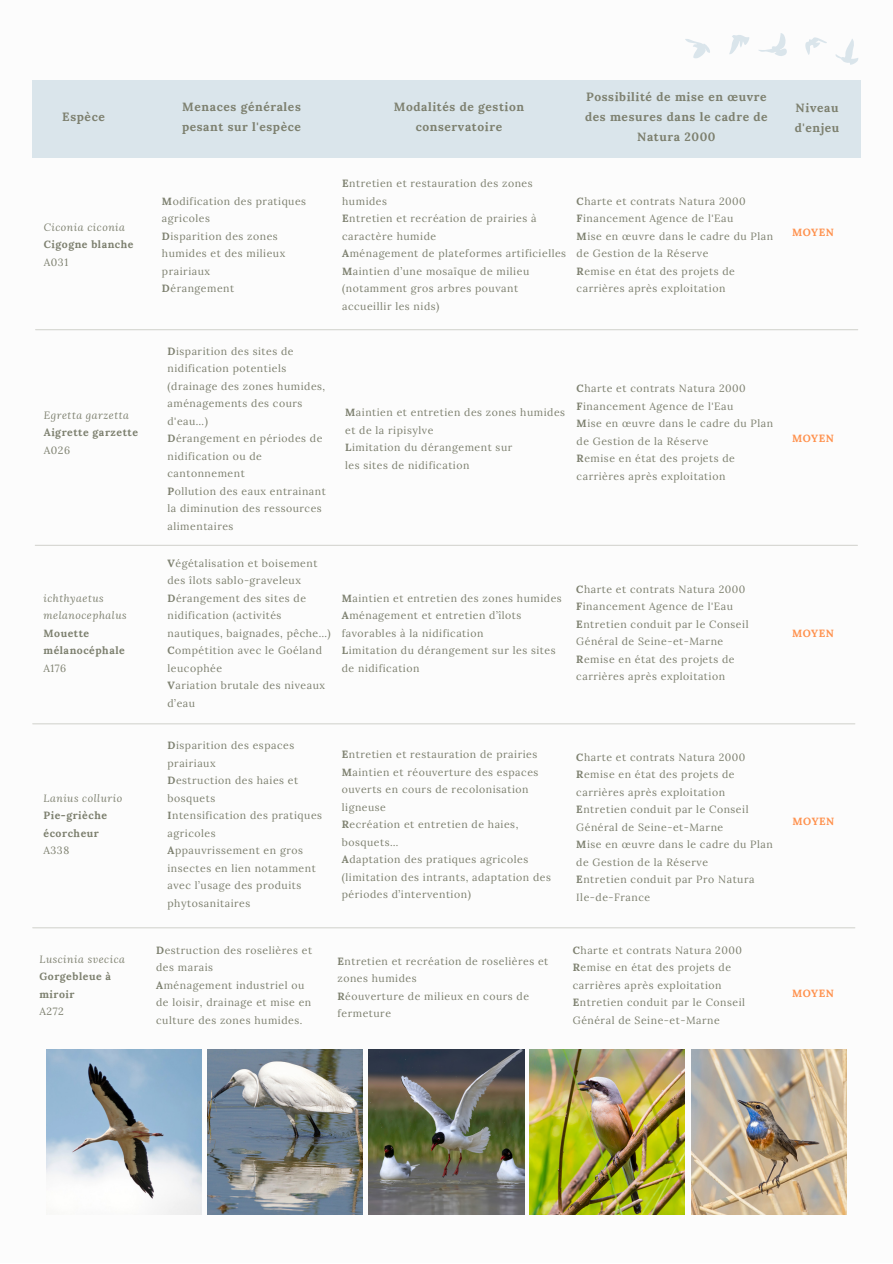
<style>
.page{position:relative;width:893px;height:1264px;background:#fff}
.page>*{position:absolute;margin:0;border:0;box-sizing:border-box;transform-origin:0 0}
.t1{font:700 12px/20px "Lora";letter-spacing:.05em;color:#7d806f}
.t2{font:10.5px/17.5px "Lora";letter-spacing:.05em;color:#7d806f}
.t3{font:700 10.5px/17.5px "Lora";letter-spacing:.05em;color:#7d806f}
.t4{font:italic 10.5px/17.5px "Lora";letter-spacing:.05em;color:#7d806f}
.t5{font:700 10.5px "Lora";letter-spacing:.05em;color:#ff914d}
.s1{font-weight:700}
</style>
<div class="page">
<div style="left:32px;top:81px;width:828px;height:77px;background:#dae5eb"></div>
<hr style="left:36px;top:329px;width:821px;height:1px;background:#7d806f">
<hr style="left:35px;top:545px;width:822px;height:1px;background:#7d806f">
<hr style="left:33px;top:723px;width:821px;height:1px;background:#7d806f">
<hr style="left:33px;top:927px;width:821px;height:1px;background:#7d806f">
<img style="left:691px;top:1049px;width:155px;height:165px">
<img style="left:529px;top:1049px;width:155px;height:165px">
<img style="left:369px;top:1049px;width:155px;height:165px">
<img style="left:207px;top:1049px;width:155px;height:165px">
<img style="left:46px;top:1049px;width:155px;height:165px">
<svg style="left:758px;top:33px;width:28px;height:23px"></svg>
<svg style="left:805px;top:37px;width:21px;height:18px"></svg>
<svg style="left:835px;top:39px;width:23px;height:25px"></svg>
<svg style="left:685px;top:39px;width:25px;height:20px"></svg>
<svg style="left:729px;top:35px;width:20px;height:19px"></svg>
<p class="t1" style="left:62px;top:106px;width:44px">Espèce</p>
<p class="t1" style="left:182px;top:96px;width:120px">Menaces générales pesant sur l'espèce</p>
<p class="t1" style="left:394px;top:96px;width:132px;text-align:center">Modalités de gestion conservatoire</p>
<p class="t1" style="left:585px;top:86px;width:184px;text-align:center">Possibilité de mise en œuvre des mesures dans le cadre de<br>Natura 2000</p>
<p class="t1" style="left:794px;top:98px;width:46px">Niveau d'enjeu</p>
<p class="t4" style="left:44px;top:218px;width:83px">Ciconia ciconia</p>
<p class="t3" style="left:44px;top:236px;width:91px">Cigogne blanche</p>
<p class="t2" style="left:44px;top:253px;width:26px">A031</p>
<p class="t4" style="left:44px;top:406px;width:87px">Egretta garzetta</p>
<p class="t3" style="left:44px;top:423px;width:96px">Aigrette garzette</p>
<p class="t2" style="left:44px;top:441px;width:28px">A026</p>
<p class="t4" style="left:43px;top:589px;width:85px">ichthyaetus melanocephalus</p>
<p class="t3" style="left:43px;top:624px;width:83px">Mouette mélanocéphale</p>
<p class="t2" style="left:43px;top:659px;width:24px">A176</p>
<p class="t4" style="left:43px;top:789px;width:80px">Lanius collurio</p>
<p class="t3" style="left:43px;top:806px;width:65px">Pie-grièche écorcheur</p>
<p class="t2" style="left:43px;top:841px;width:27px">A338</p>
<p class="t4" style="left:39px;top:949px;width:87px">Luscinia svecica</p>
<p class="t3" style="left:39px;top:967px;width:73px">Gorgebleue à miroir</p>
<p class="t2" style="left:39px;top:1002px;width:26px">A272</p>
<p class="t2" style="left:162px;top:192px;width:146px"><span class="s1">M</span>odification des pratiques agricoles</p>
<p class="t2" style="left:162px;top:227px;width:125px"><span class="s1">D</span>isparition des zones humides et des milieux prairiaux</p>
<p class="t2" style="left:162px;top:279px;width:74px"><span class="s1">D</span>érangement</p>
<p class="t2" style="left:342px;top:174px;width:192px"><span class="s1">E</span>ntretien et restauration des zones humides</p>
<p class="t2" style="left:342px;top:209px;width:196px"><span class="s1">E</span>ntretien et recréation de prairies à caractère humide</p>
<p class="t2" style="left:342px;top:244px;width:225px"><span class="s1">A</span>ménagement de plateformes artificielles<br><span class="s1">M</span>aintien d’une mosaïque de milieu (notamment gros arbres pouvant accueillir les nids)</p>
<p class="t2" style="left:576px;top:192px;width:171px"><span class="s1">C</span>harte et contrats Natura 2000</p>
<p class="t2" style="left:576px;top:209px;width:158px"><span class="s1">F</span>inancement Agence de l'Eau</p>
<p class="t2" style="left:576px;top:227px;width:198px"><span class="s1">M</span>ise en œuvre dans le cadre du Plan de Gestion de la Réserve</p>
<p class="t2" style="left:576px;top:262px;width:160px"><span class="s1">R</span>emise en état des projets de carrières après exploitation</p>
<p class="t2" style="left:167px;top:342px;width:159px"><span class="s1">D</span>isparition des sites de nidification potentiels (drainage des zones humides, aménagements des cours d'eau…)</p>
<p class="t2" style="left:167px;top:429px;width:156px"><span class="s1">D</span>érangement en périodes de nidification ou de cantonnement</p>
<p class="t2" style="left:167px;top:482px;width:160px"><span class="s1">P</span>ollution des eaux entrainant la diminution des ressources alimentaires</p>
<p class="t2" style="left:345px;top:403px;width:221px"><span class="s1">M</span>aintien et entretien des zones humides et de la ripisylve</p>
<p class="t2" style="left:345px;top:438px;width:169px"><span class="s1">L</span>imitation du dérangement sur</p>
<p class="t2" style="left:345px;top:456px;width:126px">les sites de nidification</p>
<p class="t2" style="left:167px;top:554px;width:151px"><span class="s1">V</span>égétalisation et boisement des îlots sablo-graveleux</p>
<p class="t2" style="left:167px;top:589px;width:165px"><span class="s1">D</span>érangement des sites de nidification (activités nautiques, baignades, pêche…)</p>
<p class="t2" style="left:167px;top:641px;width:156px"><span class="s1">C</span>ompétition avec le Goéland</p>
<p class="t2" style="left:167px;top:659px;width:56px">leucophée</p>
<p class="t2" style="left:167px;top:676px;width:159px"><span class="s1">V</span>ariation brutale des niveaux</p>
<p class="t2" style="left:167px;top:694px;width:29px">d’eau</p>
<p class="t2" style="left:342px;top:589px;width:221px"><span class="s1">M</span>aintien et entretien des zones humides<br><span class="s1">A</span>ménagement et entretien d’îlots favorables à la nidification</p>
<p class="t2" style="left:342px;top:641px;width:215px"><span class="s1">L</span>imitation du dérangement sur les sites de nidification</p>
<p class="t2" style="left:576px;top:380px;width:171px"><span class="s1">C</span>harte et contrats Natura 2000</p>
<p class="t2" style="left:576px;top:397px;width:158px"><span class="s1">F</span>inancement Agence de l'Eau</p>
<p class="t2" style="left:576px;top:415px;width:198px"><span class="s1">M</span>ise en œuvre dans le cadre du Plan de Gestion de la Réserve</p>
<p class="t2" style="left:576px;top:450px;width:160px"><span class="s1">R</span>emise en état des projets de carrières après exploitation</p>
<p class="t2" style="left:576px;top:580px;width:171px"><span class="s1">C</span>harte et contrats Natura 2000</p>
<p class="t2" style="left:576px;top:597px;width:158px"><span class="s1">F</span>inancement Agence de l'Eau</p>
<p class="t2" style="left:576px;top:615px;width:174px"><span class="s1">E</span>ntretien conduit par le Conseil<br>Général de Seine-et-Marne</p>
<p class="t2" style="left:576px;top:650px;width:160px"><span class="s1">R</span>emise en état des projets de carrières après exploitation</p>
<p class="t2" style="left:167px;top:736px;width:128px"><span class="s1">D</span>isparition des espaces prairiaux</p>
<p class="t2" style="left:167px;top:771px;width:132px"><span class="s1">D</span>estruction des haies et bosquets</p>
<p class="t2" style="left:167px;top:806px;width:156px"><span class="s1">I</span>ntensification des pratiques agricoles</p>
<p class="t2" style="left:167px;top:841px;width:150px"><span class="s1">A</span>ppauvrissement en gros insectes en lien notamment avec l’usage des produits phytosanitaires</p>
<p class="t2" style="left:342px;top:745px;width:198px"><span class="s1">E</span>ntretien et restauration de prairies<br><span class="s1">M</span>aintien et réouverture des espaces ouverts en cours de recolonisation ligneuse</p>
<p class="t2" style="left:342px;top:815px;width:178px"><span class="s1">R</span>ecréation et entretien de haies, bosquets…</p>
<p class="t2" style="left:342px;top:850px;width:211px"><span class="s1">A</span>daptation des pratiques agricoles (limitation des intrants, adaptation des périodes d’intervention)</p>
<p class="t2" style="left:576px;top:748px;width:174px"><span class="s1">C</span>harte et contrats Natura 2000<br><span class="s1">R</span>emise en état des projets de carrières après exploitation<br><span class="s1">E</span>ntretien conduit par le Conseil<br>Général de Seine-et-Marne</p>
<p class="t2" style="left:576px;top:835px;width:198px"><span class="s1">M</span>ise en œuvre dans le cadre du Plan de Gestion de la Réserve</p>
<p class="t2" style="left:576px;top:870px;width:180px"><span class="s1">E</span>ntretien conduit par Pro Natura<br>Ile-de-France</p>
<p class="t2" style="left:156px;top:941px;width:157px"><span class="s1">D</span>estruction des roselières et des marais</p>
<p class="t2" style="left:156px;top:976px;width:157px"><span class="s1">A</span>ménagement industriel ou de loisir, drainage et mise en culture des zones humides.</p>
<p class="t2" style="left:337px;top:951px;width:212px"><span class="s1">E</span>ntretien et recréation de roselières et zones humides</p>
<p class="t2" style="left:337px;top:986px;width:193px"><span class="s1">R</span>éouverture de milieux en cours de fermeture</p>
<p class="t2" style="left:572px;top:941px;width:174px"><span class="s1">C</span>harte et contrats Natura 2000<br><span class="s1">R</span>emise en état des projets de carrières après exploitation<br><span class="s1">E</span>ntretien conduit par le Conseil<br>Général de Seine-et-Marne</p>
<p class="t5" style="left:792px;top:225px;width:44px">MOYEN</p>
<p class="t5" style="left:792px;top:431px;width:44px">MOYEN</p>
<p class="t5" style="left:792px;top:626px;width:44px">MOYEN</p>
<p class="t5" style="left:792px;top:814px;width:44px">MOYEN</p>
<p class="t5" style="left:792px;top:986px;width:44px">MOYEN</p>
</div>
